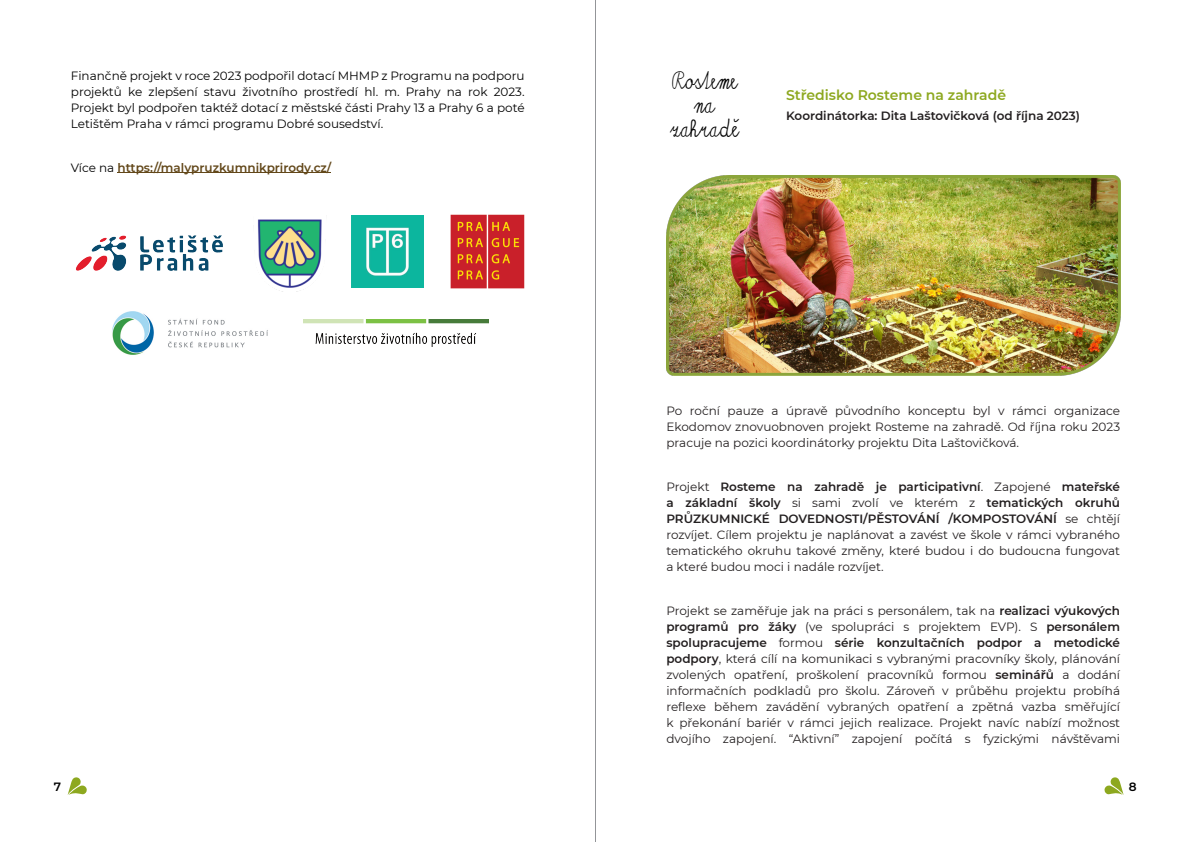
<style>
.page{position:relative;width:1191px;height:842px;background:#fff}
.page>*{position:absolute;margin:0;border:0;box-sizing:border-box;transform-origin:0 0}
.t1{font:36px "skolacek CE";color:#000}
.t2{font:600 14px "Montserrat";color:#8da81f}
.t3{font:12px "Montserrat";color:#231f20}
.t4{font:600 12px "Montserrat";color:#231f20}
.t5{font:12px "Montserrat";color:#000}
.t6{font:600 12px "Montserrat";color:#624719}
.t7{font:600 12px "Montserrat";color:#000}
.s1{font-weight:400;color:#000}
.s2{font-weight:400}
.s3{font-weight:600}
</style>
<div class="page">
<svg style="left:1104px;top:777px;width:19px;height:18px"></svg>
<svg style="left:68px;top:777px;width:19px;height:18px"></svg>
<svg style="left:595px;top:0;width:1px;height:842px"></svg>
<hr style="left:117px;top:173px;width:214px;height:1px;background:#624719">
<img style="left:304px;top:319px;width:185px;height:28px">
<img style="left:450px;top:214px;width:75px;height:75px">
<img style="left:112px;top:311px;width:156px;height:44px">
<img style="left:258px;top:219px;width:64px;height:73px">
<img style="left:351px;top:215px;width:73px;height:73px">
<img style="left:76px;top:235px;width:147px;height:36px">
<img style="left:666px;top:175px;width:454px;height:201px">
<p class="t5" style="left:71px;top:68px;width:455px">Finančně projekt v roce 2023 podpořil dotací MHMP z Programu na podporu</p>
<p class="t5" style="left:71px;top:84px;width:455px">projektů ke zlepšení stavu životního prostředí hl. m. Prahy na rok 2023.</p>
<p class="t5" style="left:71px;top:100px;width:455px">Projekt byl podpořen taktéž dotací z městské části Prahy 13 a Prahy 6 a poté</p>
<p class="t5" style="left:71px;top:116px;width:314px">Letištěm Praha v rámci programu Dobré sousedství.</p>
<p class="t6" style="left:71px;top:160px;width:262px"><span class="s1">Více na</span> https://malypruzkumnikprirody.cz/</p>
<p class="t1" style="left:671px;top:62px;width:68px">Rosteme</p>
<p class="t1" style="left:694px;top:86px;width:22px">na</p>
<p class="t1" style="left:670px;top:110px;width:70px">zahradě</p>
<p class="t2" style="left:786px;top:87px;width:221px">Středisko Rosteme na zahradě</p>
<p class="t4" style="left:786px;top:109px;width:295px">Koordinátorka: Dita Laštovičková (od října 2023)</p>
<p class="t3" style="left:666px;top:403px;width:455px">Po roční pauze a úpravě původního konceptu byl v rámci organizace</p>
<p class="t3" style="left:666px;top:419px;width:455px">Ekodomov znovuobnoven projekt Rosteme na zahradě. Od října roku 2023</p>
<p class="t3" style="left:666px;top:435px;width:354px">pracuje na pozici koordinátorky projektu Dita Laštovičková.</p>
<p class="t3" style="left:666px;top:479px;width:45px">Projekt</p>
<p class="t4" style="left:720px;top:479px;width:332px">Rosteme na zahradě je participativní<span class="s2">. Zapojené</span></p>
<p class="t4" style="left:1061px;top:479px;width:60px">mateřské</p>
<p class="t4" style="left:666px;top:495px;width:116px">a základní školy</p>
<p class="t3" style="left:792px;top:495px;width:185px">si sami zvolí ve kterém z</p>
<p class="t4" style="left:986px;top:495px;width:135px">tematických okruhů</p>
<p class="t4" style="left:666px;top:511px;width:392px">PRŮZKUMNICKÉ DOVEDNOSTI/PĚSTOVÁNÍ /KOMPOSTOVÁNÍ</p>
<p class="t3" style="left:1065px;top:511px;width:56px">se chtějí</p>
<p class="t3" style="left:666px;top:527px;width:455px">rozvíjet. Cílem projektu je naplánovat a zavést ve škole v rámci vybraného</p>
<p class="t3" style="left:666px;top:543px;width:455px">tematického okruhu takové změny, které budou i do budoucna fungovat</p>
<p class="t3" style="left:666px;top:559px;width:219px">a které budou moci i nadále rozvíjet.</p>
<p class="t3" style="left:666px;top:603px;width:455px">Projekt se zaměřuje jak na práci s personálem, tak na <span class="s3">realizaci výukových</span></p>
<p class="t4" style="left:666px;top:619px;width:131px">programů pro žáky</p>
<p class="t3" style="left:805px;top:619px;width:234px">(ve spolupráci s projektem EVP). S</p>
<p class="t4" style="left:1046px;top:619px;width:75px">personálem</p>
<p class="t4" style="left:666px;top:635px;width:102px">spolupracujeme</p>
<p class="t3" style="left:778px;top:635px;width:46px">formou</p>
<p class="t4" style="left:835px;top:635px;width:287px">série konzultačních podpor a metodické</p>
<p class="t3" style="left:666px;top:651px;width:455px"><span class="s3">podpory</span>, která cílí na komunikaci s vybranými pracovníky školy, plánování</p>
<p class="t3" style="left:666px;top:667px;width:322px">zvolených opatření, proškolení pracovníků formou</p>
<p class="t4" style="left:995px;top:667px;width:60px">seminářů</p>
<p class="t3" style="left:1062px;top:667px;width:59px">a dodání</p>
<p class="t3" style="left:666px;top:683px;width:455px">informačních podkladů pro školu. Zároveň v průběhu projektu probíhá</p>
<p class="t3" style="left:666px;top:699px;width:455px">reflexe během zavádění vybraných opatření a zpětná vazba směřující</p>
<p class="t3" style="left:666px;top:715px;width:455px">k překonání bariér v rámci jejich realizace. Projekt navíc nabízí možnost</p>
<p class="t3" style="left:666px;top:731px;width:455px">dvojího zapojení. “Aktivní” zapojení počítá s fyzickými návštěvami</p>
<p class="t7" style="left:54px;top:780px;width:9px">7</p>
<p class="t7" style="left:1128px;top:780px;width:9px">8</p>
</div>
